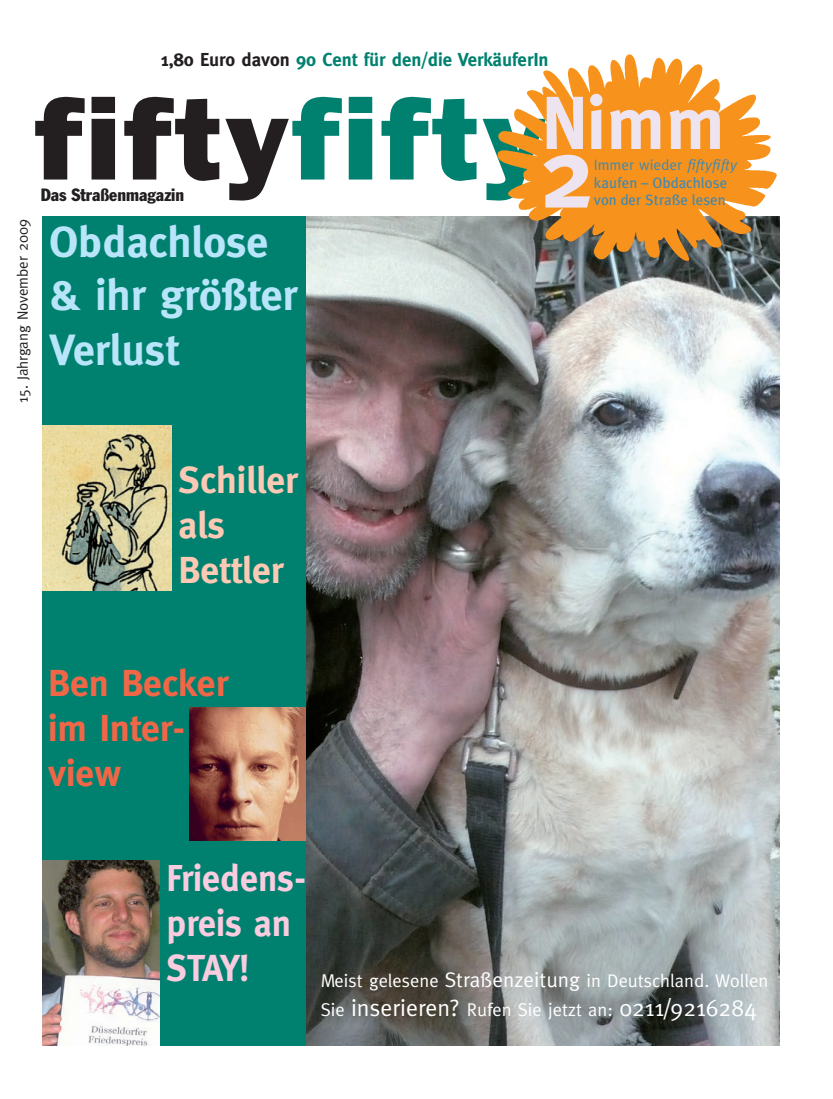
<style>
.page{position:relative;width:833px;height:1099px;background:#fff}
.page>*{position:absolute;margin:0;border:0;box-sizing:border-box;transform-origin:0 0}
.t1{font:800 118.75px "Franklin Gothic";letter-spacing:.025em;color:#231f20}
.t2{font:700 100px "Meta";color:#eee4f0}
.t3{font:700 75px "Meta";color:#eee4f0}
.t4{font:700 43.75px/53.9px "Meta";color:#b9e5fa}
.t5{font:700 37.5px/45px "Meta";color:#f9ccdf;scale:.96 1}
.t6{font:700 37.5px/45px "Meta";color:#f26648}
.t7{font:700 37.5px/45px "Meta";color:#fcc9b4}
.t8{font:23.75px "Meta";letter-spacing:.005em;color:#fff}
.t9{font:700 18.75px "Meta";color:#00816f}
.t10{font:18.5px "Meta";letter-spacing:.005em;color:#fff}
.t11{font:condensed 17.5px "Franklin Gothic";color:#231f20}
.t12{font:15px/17.5px "Meta";letter-spacing:.01em;color:#4088b0}
.t13{font:15px "Meta";color:#231f20}
.s1{color:#231f20}
.s2{font-style:inherit}
.s3{font-style:italic}
.s4{color:#00816f}
.s5{font-size:21.12px}
.s6{font-size:18.5px}
</style>
<div class="page">
<img style="left:306px;top:216px;width:474px;height:829px">
<div style="left:43px;top:216px;width:263px;height:829px;background:#00816f"></div>
<img style="left:43px;top:425px;width:128px;height:166px">
<img style="left:43px;top:860px;width:116px;height:185px">
<img style="left:189px;top:707px;width:116px;height:133px">
<img style="left:496px;top:54px;width:281px;height:207px">
<p class="t9" style="left:160px;top:49px;width:389px"><span class="s1">1,80 Euro davon</span> 90 Cent für den/die VerkäuferIn</p>
<h3 class="t3" style="left:541px;top:80px;width:185px">Nimm</h3>
<h2 class="t2" style="left:539px;top:115px;width:55px">2</h2>
<p class="t12" style="left:594px;top:156px;width:145px"><span class="s2">Immer wieder</span> <span class="s3">fiftyfifty </span>kaufen – Obdachlose von der Straße lesen</p>
<h1 class="t1" style="left:35px;top:69px;width:513px">fifty<span class="s4">fifty</span></h1>
<p class="t11" style="left:41px;top:184px;width:145px">Das Straßenmagazin</p>
<p class="t13" style="left:14px;top:403px;width:185px;rotate:-90deg">15. Jahrgang November 2009</p>
<h3 class="t4" style="left:50px;top:215px;width:249px">Obdachlose &amp; ihr größter<br>Verlust</h3>
<h3 class="t7" style="left:179px;top:457px;width:121px">Schiller als<br>Bettler</h3>
<h3 class="t6" style="left:48px;top:660px;width:182px">Ben Becker im Inter&shy;view</h3>
<h3 class="t5" style="left:167px;top:855px;width:147px">Friedens&shy;preis an<br>STAY!</h3>
<p class="t10" style="left:321px;top:969px;width:449px">Meist gelesene <span class="s5">Straßenzeitung</span> in Deutschland. Wollen</p>
<h3 class="t8" style="left:321px;top:993px;width:437px"><span class="s6">Sie</span> inserieren? <span class="s6">Rufen Sie jetzt an:</span> 0211/9216284</h3>
</div>
